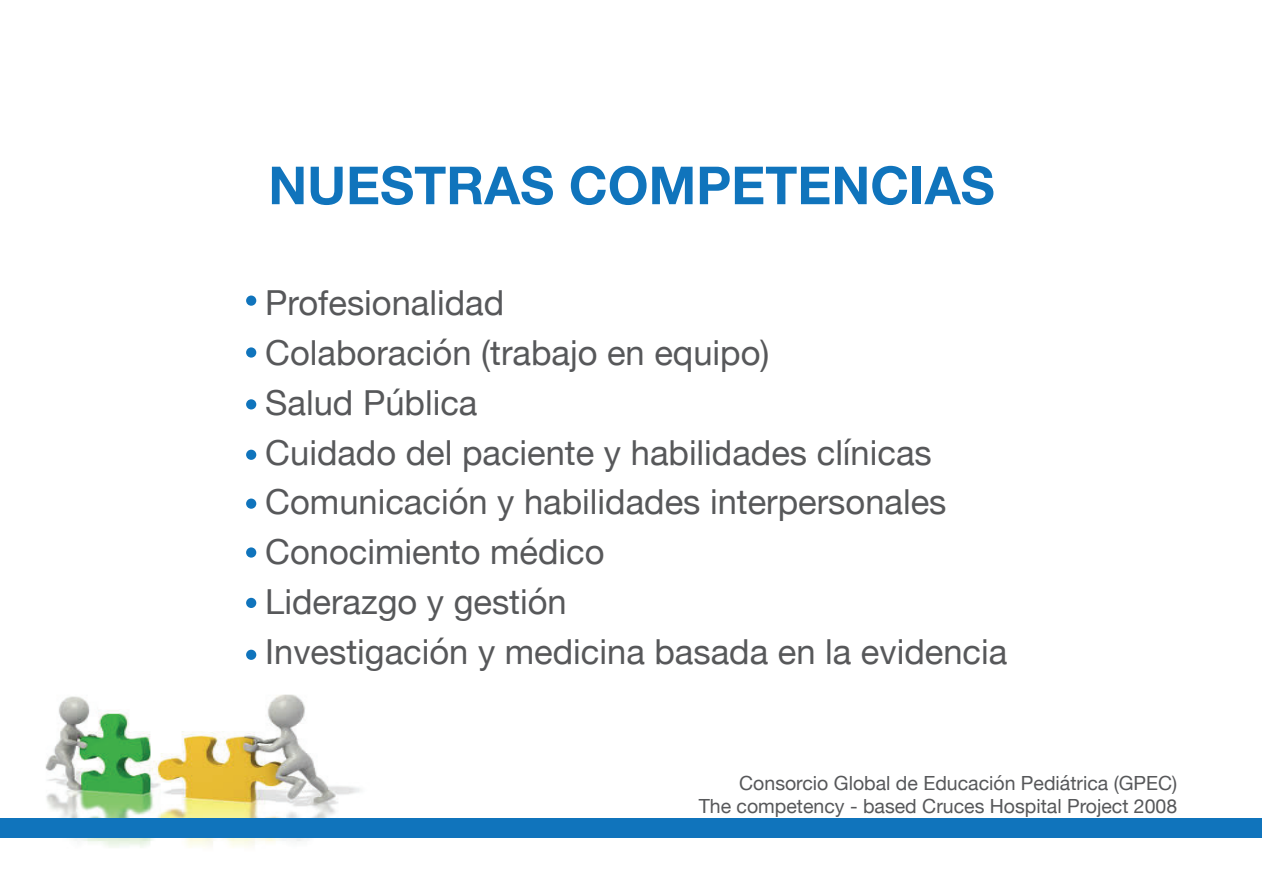
<style>
.page{position:relative;width:1263px;height:893px;background:#fff}
.page>*{position:absolute;margin:0;border:0;box-sizing:border-box;transform-origin:0 0}
.t1{font:700 52.5px "Helvetica Neue";color:#1074bc}
.t2{font:34.5px/49.9px "Helvetica Neue";color:#57585a}
.t3{font:19.5px/23.4px "Helvetica Neue";color:#57585a;text-align:right}
</style>
<div class="page">
<img style="left:26px;top:694px;width:349px;height:154px">
<div style="left:1px;top:819px;width:1261px;height:19px;background:#1074bc"></div>
<div style="left:246px;top:296px;width:10px;height:10px;background:#1074bc;border-radius:50%"></div>
<div style="left:246px;top:347px;width:10px;height:11px;background:#1074bc;border-radius:50%"></div>
<div style="left:246px;top:399px;width:10px;height:10px;background:#1074bc;border-radius:50%"></div>
<div style="left:246px;top:450px;width:10px;height:10px;background:#1074bc;border-radius:50%"></div>
<div style="left:246px;top:499px;width:10px;height:10px;background:#1074bc;border-radius:50%"></div>
<div style="left:246px;top:547px;width:10px;height:11px;background:#1074bc;border-radius:50%"></div>
<div style="left:246px;top:598px;width:10px;height:10px;background:#1074bc;border-radius:50%"></div>
<div style="left:246px;top:650px;width:10px;height:10px;background:#1074bc;border-radius:50%"></div>
<h1 class="t1" style="left:268px;top:144px;width:728px">NUESTRAS COMPETENCIAS</h1>
<p class="t2" style="left:265px;top:280px;width:743px">Profesionalidad<br>Colaboración (trabajo en equipo)<br>Salud Pública<br>Cuidado del paciente y habilidades clínicas<br>Comunicación y habilidades interpersonales<br>Conocimiento médico<br>Liderazgo y gestión<br>Investigación y medicina basada en la evidencia</p>
<p class="t3" style="left:699px;top:772px;width:480px">Consorcio Global de Educación Pediátrica (GPEC)<br>The competency - based Cruces Hospital Project 2008</p>
</div>
